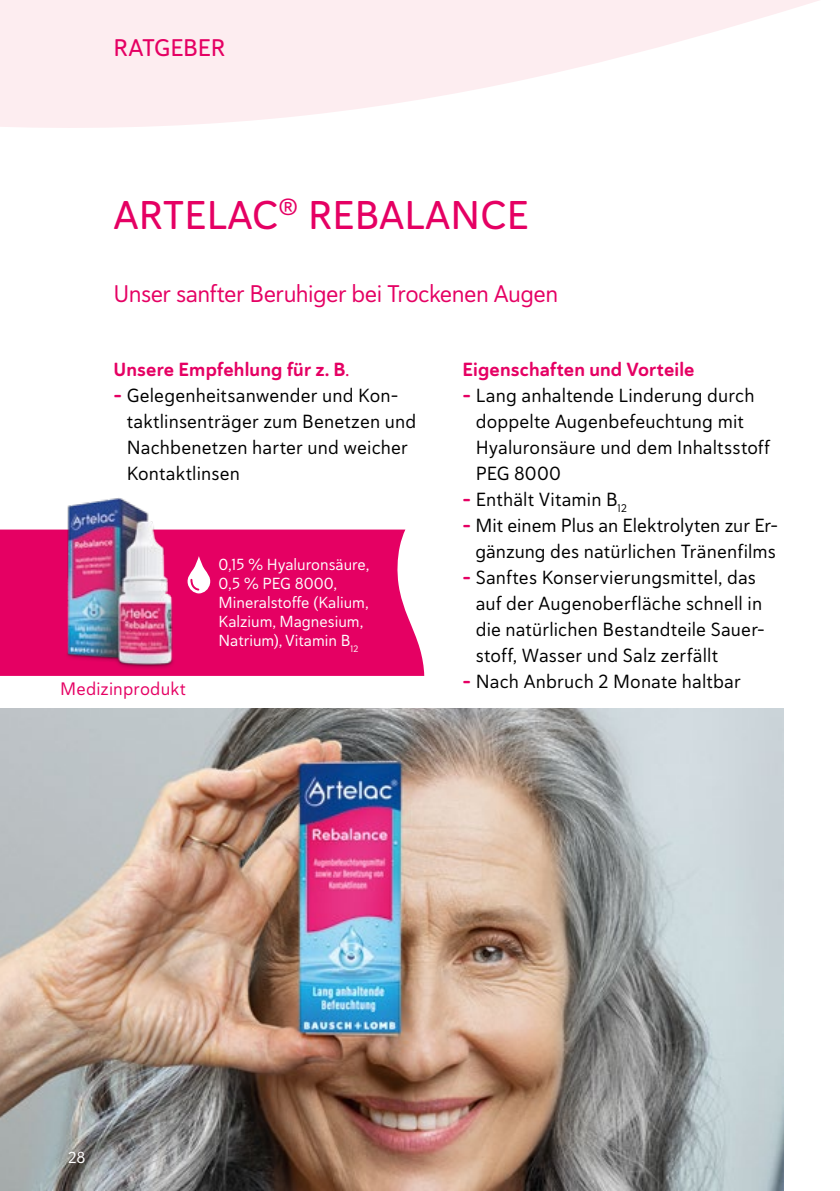
<style>
.page{position:relative;width:840px;height:1191px;background:#fff}
.page>*{position:absolute;margin:0;border:0;box-sizing:border-box;transform-origin:0 0}
.t1{font:40px "Haboro Soft Nor Med";letter-spacing:.005em;color:#e50063}
.t2{font:24px "Haboro Soft Nor Reg";letter-spacing:-.025em;color:#e50063}
.t3{font:24px "Haboro Soft Nor Med";letter-spacing:-.015em;color:#e50063}
.t4{font:19px/26px "Haboro Soft Nor Reg";letter-spacing:.005em;color:#000}
.t5{font:19px "Haboro Soft Nor Bol";letter-spacing:.005em;color:#e50063}
.t6{font:18px "Haboro Soft Nor Reg";letter-spacing:.01em;color:#e50063}
.t7{font:16px/19.2px "Haboro Soft Nor Reg";color:#fff}
.s1{font-family:"Haboro Soft Nor Med"}
.s2{font-family:"Haboro Soft Nor Bol";color:#e50063}
</style>
<div class="page">
<img style="left:0;top:709px;width:782px;height:482px">
<svg style="left:0;top:0;width:819px;height:128px;fill:#fdedf0"></svg>
<svg style="left:0;top:529px;width:424px;height:147px;background:#e6106d"></svg>
<img style="left:45px;top:498px;width:147px;height:178px">
<svg style="left:186px;top:556px;width:25px;height:37px"></svg>
<p class="t3" style="left:113px;top:32px;width:113px">RATGEBER</p>
<h1 class="t1" style="left:113px;top:188px;width:417px">ARTELAC<sup>®</sup> REBALANCE</h1>
<p class="t2" style="left:113px;top:277px;width:446px">Unser sanfter Beruhiger bei Trockenen Augen</p>
<p class="t5" style="left:113px;top:357px;width:237px">Unsere Empfehlung für z. B<span class="s1">.</span></p>
<p class="t4" style="left:127px;top:382px;width:291px;text-indent:-13px"><span class="s2">–</span> Gelegenheitsanwender und Kon&shy;taktlinsenträger zum Benetzen und<br>Nachbenetzen harter und weicher<br>Kontaktlinsen</p>
<p class="t6" style="left:60px;top:676px;width:127px">Medizinprodukt</p>
<p class="t7" style="left:218px;top:554px;width:152px">0,15 % Hyaluronsäure,<br>0,5 % PEG 8000,<br>Mineralstoffe (Kalium,<br>Kalzium, Magnesium,<br>Natrium), Vitamin B<sub>12</sub></p>
<p class="t5" style="left:462px;top:357px;width:233px">Eigenschaften und Vorteile</p>
<p class="t4" style="left:475px;top:382px;width:295px;text-indent:-13px"><span class="s2">–</span> Lang anhaltende Linderung durch doppelte Augenbefeuchtung mit<br>Hyaluronsäure und dem Inhaltsstoff<br>PEG 8000</p>
<p class="t4" style="left:462px;top:486px;width:166px"><span class="s2">–</span> Enthält Vitamin B<sub>12</sub></p>
<p class="t4" style="left:462px;top:512px;width:317px;text-align:center"><span class="s2">–</span> Mit einem Plus an Elektrolyten zur Er&shy;gänzung des natürlichen Tränenfilms</p>
<p class="t4" style="left:475px;top:564px;width:291px;text-indent:-13px"><span class="s2">–</span> Sanftes Konservierungsmittel, das auf der Augenoberfläche schnell in die natürlichen Bestandteile Sauer&shy;stoff, Wasser und Salz zerfällt</p>
<p class="t4" style="left:462px;top:668px;width:279px"><span class="s2">–</span> Nach Anbruch 2 Monate haltbar</p>
<p class="t7" style="left:68px;top:1148px;width:19px">28</p>
</div>
